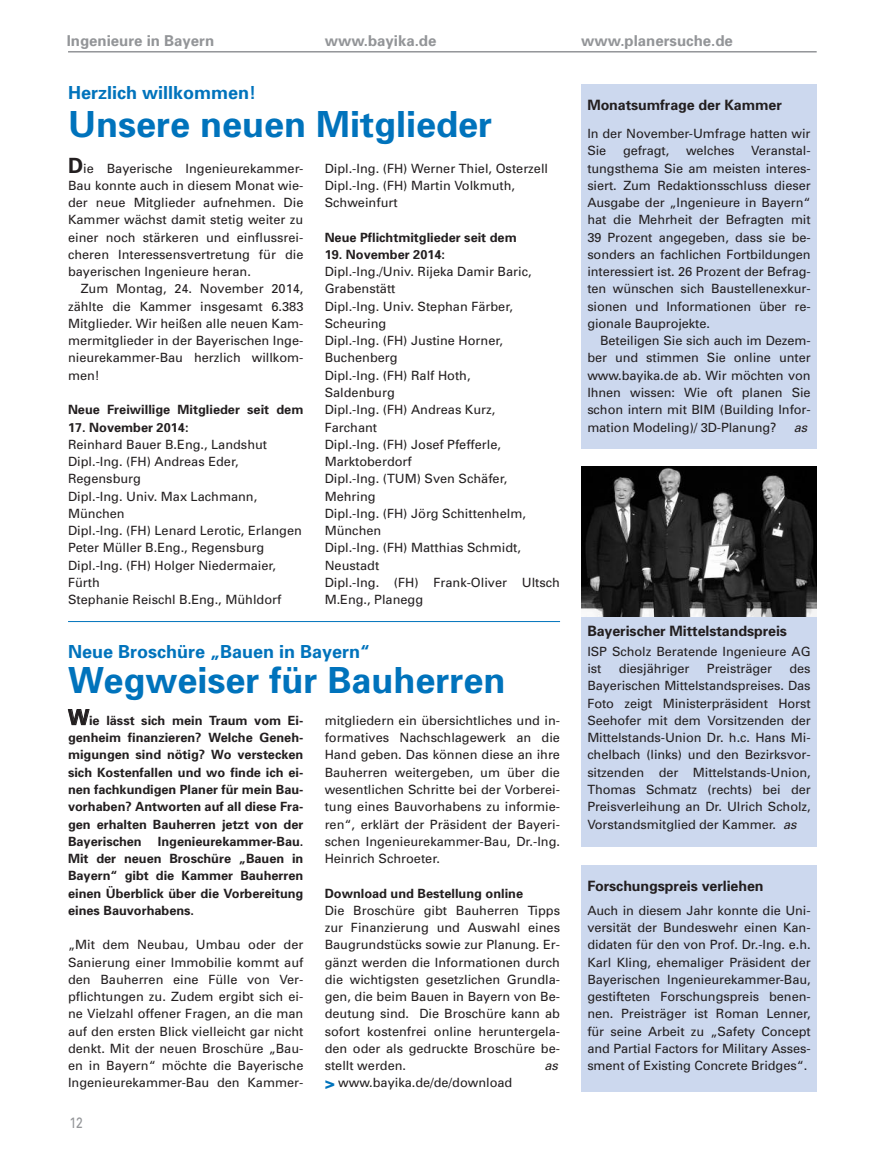
<style>
.page{position:relative;width:872px;height:1170px;background:#fff}
.page>*{position:absolute;margin:0;border:0;box-sizing:border-box;transform-origin:0 0}
.t1{font:700 36px "Univers";color:#0073bc}
.t2{font:700 18px "Univers";color:#0073bc}
.t3{font:700 15px "Univers";color:#939598}
.t4{font:15px "Univers";color:#939598;scale:.8 1}
.t5{font:700 14.25px "Univers";letter-spacing:-.005em;color:#231f20}
.t6{font:12.75px/17.2px "Univers";color:#231f20;text-align:justify}
.t7{font:700 12.75px/17.2px "Univers";color:#231f20;text-align:justify}
.t8{font:italic 12.75px "Univers";color:#231f20}
.s1{font-weight:700;font-size:21px}
.s2{font-size:21px}
.s3{font-weight:700;font-size:18px;color:#0073bc}
.s4{font-style:italic}
</style>
<div class="page">
<div style="left:581px;top:466px;width:235px;height:380px;background:#ccd8ee"></div>
<hr style="left:68px;top:51px;width:748px;height:2px;background:#939598">
<hr style="left:68px;top:621px;width:492px;height:1px;background:#0073bc">
<div style="left:581px;top:84px;width:235px;height:364px;background:#ccd8ee"></div>
<div style="left:581px;top:864px;width:235px;height:227px;background:#ccd8ee"></div>
<img style="left:581px;top:466px;width:235px;height:150px">
<p class="t3" style="left:67px;top:35px;width:149px">Ingenieure in Bayern</p>
<p class="t3" style="left:325px;top:35px;width:113px">www.bayika.de</p>
<p class="t3" style="left:581px;top:35px;width:153px">www.planersuche.de</p>
<h2 class="t2" style="left:68px;top:86px;width:189px">Herzlich willkommen!</h2>
<h1 class="t1" style="left:68px;top:111px;width:426px">Unsere neuen Mitglieder</h1>
<p class="t6" style="left:68px;top:160px;width:237px"><span class="s1">D</span>ie Bayerische Ingenieurekammer-Bau konnte auch in diesem Monat wie&shy;der neue Mitglieder aufnehmen. Die Kammer wächst damit stetig weiter zu einer noch stärkeren und einflussrei&shy;cheren Interessensvertretung für die bayerischen Ingenieure heran.</p>
<p class="t6" style="left:68px;top:281px;width:237px;text-indent:13px">Zum Montag, 24. November 2014, zählte die Kammer insgesamt 6.383<br>Mitglieder. Wir heißen alle neuen Kam&shy;mermitglieder in der Bayerischen Inge&shy;nieurekammer-Bau herzlich willkom&shy;men!</p>
<p class="t7" style="left:68px;top:402px;width:237px">Neue Freiwillige Mitglieder seit dem</p>
<p class="t7" style="left:68px;top:419px;width:122px">17. November 2014:</p>
<p class="t6" style="left:68px;top:436px;width:235px;text-align:left">Reinhard Bauer B.Eng., Landshut<br>Dipl.-Ing. (FH) Andreas Eder,<br>Regensburg<br>Dipl.-Ing. Univ. Max Lachmann,<br>München<br>Dipl.-Ing. (FH) Lenard Lerotic, Erlangen<br>Peter Müller B.Eng., Regensburg<br>Dipl.-Ing. (FH) Holger Niedermaier,<br>Fürth<br>Stephanie Reischl B.Eng., Mühldorf</p>
<p class="t6" style="left:325px;top:160px;width:225px;text-align:left">Dipl.-Ing. (FH) Werner Thiel, Osterzell<br>Dipl.-Ing. (FH) Martin Volkmuth,<br>Schweinfurt</p>
<p class="t7" style="left:325px;top:229px;width:193px">Neue Pflichtmitglieder seit dem</p>
<p class="t7" style="left:325px;top:247px;width:122px">19. November 2014:</p>
<p class="t6" style="left:325px;top:264px;width:237px;text-align:left">Dipl.-Ing./Univ. Rijeka Damir Baric,<br>Grabenstätt<br>Dipl.-Ing. Univ. Stephan Färber,<br>Scheuring<br>Dipl.-Ing. (FH) Justine Horner,<br>Buchenberg<br>Dipl.-Ing. (FH) Ralf Hoth,<br>Saldenburg<br>Dipl.-Ing. (FH) Andreas Kurz,<br>Farchant<br>Dipl.-Ing. (FH) Josef Pfefferle,<br>Marktoberdorf<br>Dipl.-Ing. (TUM) Sven Schäfer,<br>Mehring<br>Dipl.-Ing. (FH) Jörg Schittenhelm,<br>München<br>Dipl.-Ing. (FH) Matthias Schmidt,<br>Neustadt<br>Dipl.-Ing. (FH) Frank-Oliver Ultsch<br>M.Eng., Planegg</p>
<h2 class="t2" style="left:68px;top:644px;width:304px">Neue Broschüre „Bauen in Bayern“</h2>
<h1 class="t1" style="left:68px;top:666px;width:439px">Wegweiser für Bauherren</h1>
<p class="t6" style="left:325px;top:712px;width:237px">mitgliedern ein übersichtliches und in&shy;formatives Nachschlagewerk an die Hand geben. Das können diese an ihre Bauherren weitergeben, um über die wesentlichen Schritte bei der Vorberei&shy;tung eines Bauvorhabens zu informie&shy;ren“, erklärt der Präsident der Bayeri&shy;schen Ingenieurekammer-Bau, Dr.-Ing.<br>Heinrich Schroeter.</p>
<p class="t7" style="left:325px;top:885px;width:200px">Download und Bestellung online</p>
<p class="t6" style="left:325px;top:902px;width:237px">Die Broschüre gibt Bauherren Tipps zur Finanzierung und Auswahl eines Baugrundstücks sowie zur Planung. Er&shy;gänzt werden die Informationen durch die wichtigsten gesetzlichen Grundla&shy;gen, die beim Bauen in Bayern von Be&shy;deutung sind. Die Broschüre kann ab sofort kostenfrei online heruntergela&shy;den oder als gedruckte Broschüre be&shy;stellt werden.</p>
<p class="t7" style="left:68px;top:712px;width:237px"><span class="s2">W</span>ie lässt sich mein Traum vom Ei&shy;genheim finanzieren? Welche Geneh&shy;migungen sind nötig? Wo verstecken sich Kostenfallen und wo finde ich ei&shy;nen fachkundigen Planer für mein Bau&shy;vorhaben? Antworten auf all diese Fra&shy;gen erhalten Bauherren jetzt von der Bayerischen</p>
<p class="t7" style="left:68px;top:833px;width:237px;text-indent:90px">Ingenieurekammer-Bau.<br>Mit der neuen Broschüre „Bauen in Bayern“ gibt die Kammer Bauherren einen Überblick über die Vorbereitung eines Bauvorhabens.</p>
<p class="t6" style="left:68px;top:937px;width:237px">„Mit dem Neubau, Umbau oder der Sanierung einer Immobilie kommt auf den Bauherren eine Fülle von Ver&shy;pflichtungen zu. Zudem ergibt sich ei&shy;ne Vielzahl offener Fragen, an die man auf den ersten Blick vielleicht gar nicht denkt. Mit der neuen Broschüre „Bau&shy;en in Bayern“ möchte die Bayerische Ingenieurekammer-Bau den Kammer-</p>
<p class="t8" style="left:544px;top:1060px;width:15px">as</p>
<p class="t6" style="left:325px;top:1075px;width:189px"><span class="s3">&gt;</span> www.bayika.de/de/download</p>
<p class="t4" style="left:70px;top:1116px;width:18px">12</p>
<p class="t5" style="left:587px;top:100px;width:196px">Monatsumfrage der Kammer</p>
<p class="t6" style="left:587px;top:126px;width:225px">In der November-Umfrage hatten wir<br>Sie</p>
<p class="t6" style="left:623px;top:143px;width:48px">gefragt,</p>
<p class="t6" style="left:686px;top:143px;width:50px">welches</p>
<p class="t6" style="left:587px;top:143px;width:225px;text-indent:164px">Veranstal&shy;tungsthema Sie am meisten interes&shy;siert. Zum Redaktionsschluss dieser Ausgabe der „Ingenieure in Bayern“ hat die Mehrheit der Befragten mit 39 Prozent angegeben, dass sie be&shy;sonders an fachlichen Fortbildungen interessiert ist. 26 Prozent der Befrag&shy;ten wünschen sich Baustellenexkur&shy;sionen und Informationen über re&shy;gionale Bauprojekte.</p>
<p class="t6" style="left:587px;top:333px;width:225px;text-indent:13px">Beteiligen Sie sich auch im Dezem&shy;ber und stimmen Sie online unter www.bayika.de ab. Wir möchten von Ihnen wissen: Wie oft planen Sie schon intern mit BIM (Building Infor&shy;mation Modeling)/ 3D-Planung?</p>
<p class="t8" style="left:794px;top:422px;width:15px">as</p>
<p class="t5" style="left:587px;top:626px;width:201px">Bayerischer Mittelstandspreis</p>
<p class="t6" style="left:587px;top:643px;width:225px">ISP Scholz Beratende Ingenieure AG ist</p>
<p class="t6" style="left:619px;top:661px;width:72px">diesjähriger</p>
<p class="t6" style="left:707px;top:661px;width:67px">Preisträger</p>
<p class="t6" style="left:587px;top:661px;width:225px;text-indent:202px">des Bayerischen Mittelstandspreises. Das Foto zeigt Ministerpräsident Horst Seehofer mit dem Vorsitzenden der Mittelstands-Union Dr. h.c. Hans Mi&shy;chelbach (links) und den Bezirksvor&shy;sitzenden der Mittelstands-Union, Thomas Schmatz (rechts) bei der Preisverleihung an Dr. Ulrich Scholz, Vorstandsmitglied der Kammer. <span class="s4">as</span></p>
<p class="t5" style="left:587px;top:880px;width:178px">Forschungspreis verliehen</p>
<p class="t6" style="left:587px;top:902px;width:225px">Auch in diesem Jahr konnte die Uni&shy;versität der Bundeswehr einen Kan&shy;didaten für den von Prof. Dr.-Ing. e.h.<br>Karl Kling, ehemaliger Präsident der Bayerischen Ingenieurekammer-Bau, gestifteten Forschungspreis benen&shy;nen. Preisträger ist Roman Lenner, für seine Arbeit zu „Safety Concept and Partial Factors for Military Asses&shy;sment of Existing Concrete Bridges“.</p>
</div>
